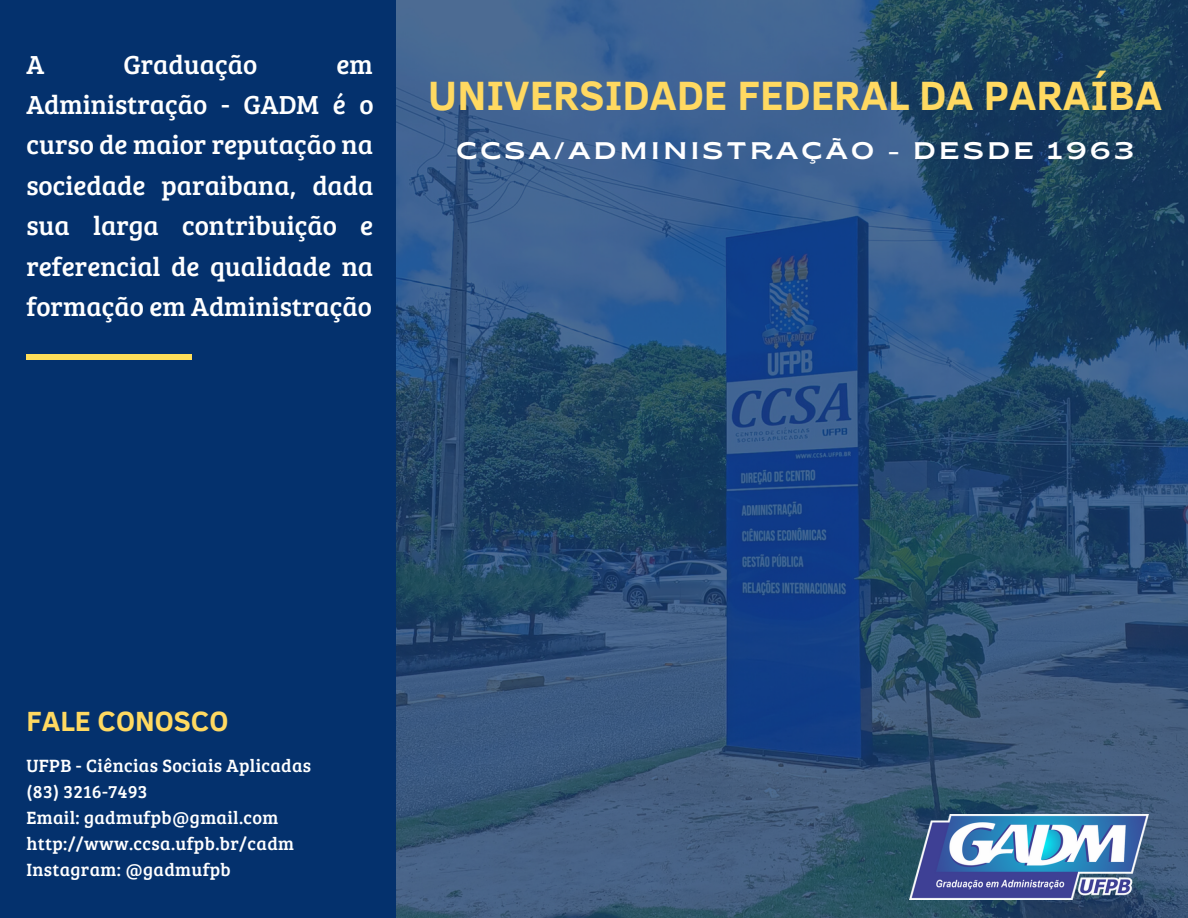
<style>
.page{position:relative;width:1188px;height:918px;background:#04316d}
.page>*{position:absolute;margin:0;border:0;box-sizing:border-box;transform-origin:0 0}
.t1{font:700 42px "Clear Sans";color:#ffd961}
.t2{font:700 28.5px "Clear Sans";color:#ffd961}
.t3{font:27px/40.5px "Bree Serif";color:#fff;text-align:justify}
.t4{font:semi-expanded 24px "Brice";letter-spacing:.15em;color:#fff}
.t5{font:18.3px "Bree Serif";letter-spacing:.02em;color:#fff}
</style>
<div class="page">
<img style="left:396px;top:0;width:792px;height:918px">
<div style="left:26px;top:355px;width:166px;height:5px;background:#ffde59"></div>
<img style="left:910px;top:814px;width:238px;height:86px">
<p class="t3" style="left:26px;top:43px;width:19px">A</p>
<p class="t3" style="left:123px;top:43px;width:135px">Graduação</p>
<p class="t3" style="left:26px;top:43px;width:349px;text-indent:310px">em Administração - GADM é o curso de maior reputação na sociedade paraibana, dada sua larga contribuição e referencial de qualidade na formação em Administração</p>
<p class="t1" style="left:428px;top:65px;width:736px">UNIVERSIDADE FEDERAL DA PARAÍBA</p>
<p class="t4" style="left:457px;top:141px;width:679px">CCSA/ADMINISTRAÇÃO - DESDE 1963</p>
<p class="t2" style="left:26px;top:700px;width:203px">FALE CONOSCO</p>
<p class="t5" style="left:26px;top:753px;width:286px">UFPB - Ciências Sociais Aplicadas</p>
<p class="t5" style="left:26px;top:778px;width:123px">(83) 3216-7493</p>
<p class="t5" style="left:26px;top:804px;width:254px">Email: gadmufpb@gmail.com</p>
<p class="t5" style="left:26px;top:830px;width:269px">http://www.ccsa.ufpb.br/cadm</p>
<p class="t5" style="left:26px;top:856px;width:206px">Instagram: @gadmufpb</p>
</div>
